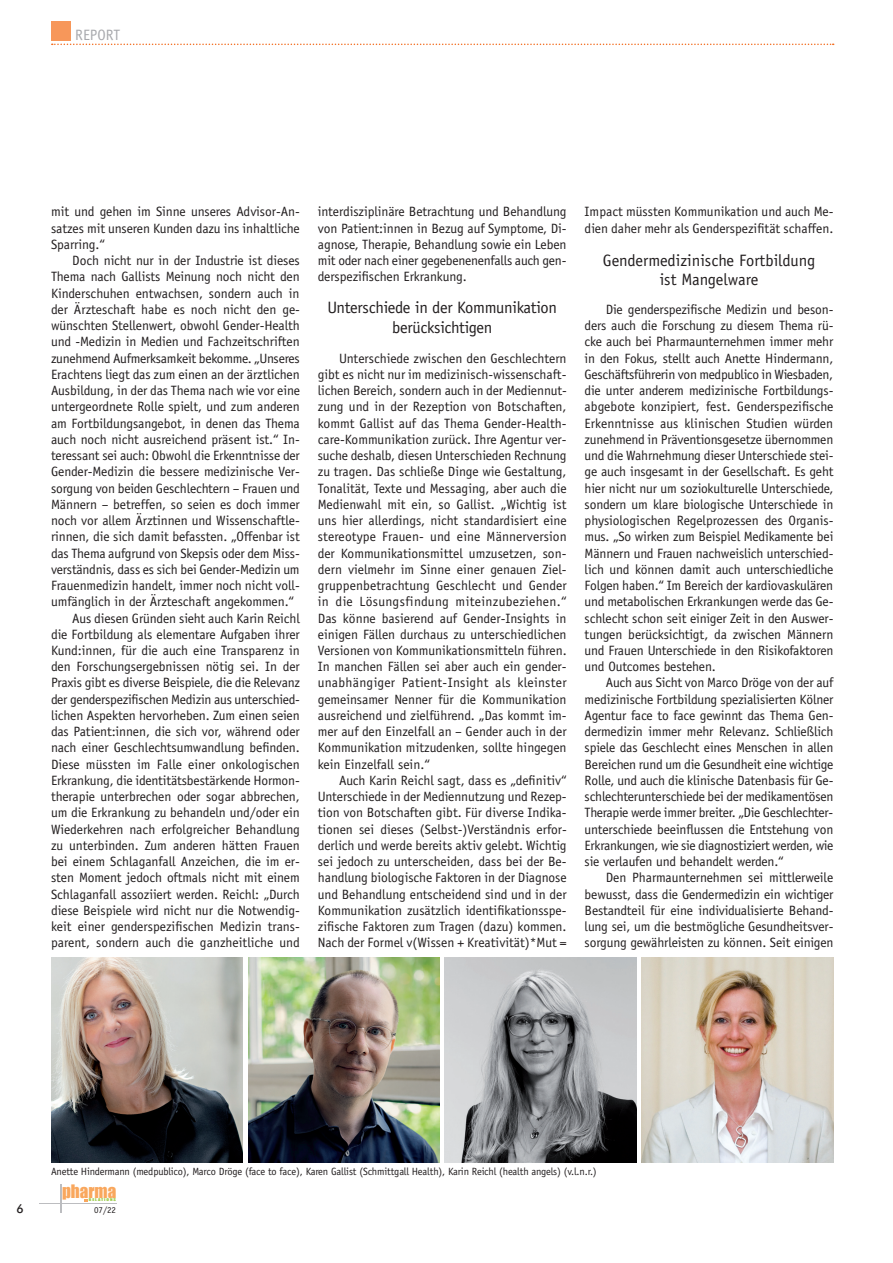
<style>
.page{position:relative;width:893px;height:1263px;background:#fff}
.page>*{position:absolute;margin:0;border:0;box-sizing:border-box;transform-origin:0 0}
.t1{font:17.1px "Impact";color:#f9a75d}
.t2{font:16.5px/19.8px "Officina Sans";letter-spacing:-.015em;color:#231f20;text-align:center}
.t3{font:15px "Officina Sans";color:#a8a9ad}
.t4{font:13.5px/16.2px "Officina Sans";letter-spacing:-.005em;color:#231f20;text-align:justify}
.t5{font:500 12px "Futura BT";color:#231f20}
.t6{font:10.5px "Officina Sans";letter-spacing:-.015em;color:#231f20}
.t7{font:9px "Officina Sans";color:#231f20}
.t8{font:3.6px "Impact";letter-spacing:.195em;color:#98ca45;scale:1.33 1}
</style>
<div class="page">
<svg style="left:60px;top:1184px;width:1px;height:29px"></svg>
<hr style="left:39px;top:1203px;width:77px;height:1px;background:#bcbdc0">
<div style="left:51px;top:21px;width:19px;height:19px;background:#f7975a"></div>
<svg style="left:52px;top:44px;width:782px;height:1px"></svg>
<img style="left:445px;top:958px;width:191px;height:204px">
<img style="left:642px;top:958px;width:191px;height:204px">
<img style="left:248px;top:958px;width:191px;height:204px">
<img style="left:51px;top:958px;width:192px;height:204px">
<p class="t3" style="left:75px;top:27px;width:47px">REPORT</p>
<p class="t4" style="left:51px;top:204px;width:250px">mit und gehen im Sinne unseres Advisor-An&shy;satzes mit unseren Kunden dazu ins inhaltliche Sparring.“</p>
<p class="t4" style="left:72px;top:252px;width:229px">Doch nicht nur in der Industrie ist dieses</p>
<p class="t4" style="left:51px;top:269px;width:250px">Thema nach Gallists Meinung noch nicht den</p>
<p class="t4" style="left:51px;top:285px;width:250px">Kinderschuhen entwachsen, sondern auch in</p>
<p class="t4" style="left:51px;top:301px;width:250px">der Ärzteschaft habe es noch nicht den ge-</p>
<p class="t4" style="left:51px;top:317px;width:250px">wünschten Stellenwert, obwohl Gender-Health</p>
<p class="t4" style="left:51px;top:334px;width:250px">und -Medizin in Medien und Fachzeitschriften</p>
<p class="t4" style="left:51px;top:350px;width:250px">zunehmend Aufmerksamkeit bekomme. „Unseres</p>
<p class="t4" style="left:51px;top:366px;width:250px">Erachtens liegt das zum einen an der ärztlichen</p>
<p class="t4" style="left:51px;top:382px;width:250px">Ausbildung, in der das Thema nach wie vor eine</p>
<p class="t4" style="left:51px;top:399px;width:250px">untergeordnete Rolle spielt, und zum anderen</p>
<p class="t4" style="left:51px;top:415px;width:250px">am Fortbildungsangebot, in denen das Thema</p>
<p class="t4" style="left:51px;top:431px;width:250px">auch noch nicht ausreichend präsent ist.“ In-</p>
<p class="t4" style="left:51px;top:447px;width:250px">teressant sei auch: Obwohl die Erkenntnisse der</p>
<p class="t4" style="left:51px;top:464px;width:250px">Gender-Medizin die bessere medizinische Ver-</p>
<p class="t4" style="left:51px;top:480px;width:250px">sorgung von beiden Geschlechtern – Frauen und</p>
<p class="t4" style="left:51px;top:496px;width:250px">Männern – betreffen, so seien es doch immer</p>
<p class="t4" style="left:51px;top:512px;width:250px">noch vor allem Ärztinnen und Wissenschaftle-</p>
<p class="t4" style="left:51px;top:529px;width:250px">rinnen, die sich damit befassten. „Offenbar ist</p>
<p class="t4" style="left:51px;top:545px;width:250px">das Thema aufgrund von Skepsis oder dem Miss-</p>
<p class="t4" style="left:51px;top:561px;width:250px">verständnis, dass es sich bei Gender-Medizin um</p>
<p class="t4" style="left:51px;top:577px;width:250px">Frauenmedizin handelt, immer noch nicht voll-</p>
<p class="t4" style="left:51px;top:594px;width:245px">umfänglich in der Ärzteschaft angekommen.“</p>
<p class="t4" style="left:72px;top:610px;width:229px">Aus diesen Gründen sieht auch Karin Reichl</p>
<p class="t4" style="left:51px;top:626px;width:250px">die Fortbildung als elementare Aufgaben ihrer</p>
<p class="t4" style="left:51px;top:642px;width:250px">Kund:innen, für die auch eine Transparenz in</p>
<p class="t4" style="left:51px;top:659px;width:250px">den Forschungsergebnissen nötig sei. In der</p>
<p class="t4" style="left:51px;top:675px;width:251px">Praxis gibt es diverse Beispiele, die die Relevanz</p>
<p class="t4" style="left:51px;top:691px;width:250px">der genderspezifischen Medizin aus unterschied-</p>
<p class="t4" style="left:51px;top:707px;width:250px">lichen Aspekten hervorheben. Zum einen seien</p>
<p class="t4" style="left:51px;top:723px;width:250px">das Patient:innen, die sich vor, während oder</p>
<p class="t4" style="left:51px;top:740px;width:250px">nach einer Geschlechtsumwandlung befinden.</p>
<p class="t4" style="left:51px;top:756px;width:250px">Diese müssten im Falle einer onkologischen</p>
<p class="t4" style="left:51px;top:772px;width:250px">Erkrankung, die identitätsbestärkende Hormon-</p>
<p class="t4" style="left:51px;top:788px;width:250px">therapie unterbrechen oder sogar abbrechen,</p>
<p class="t4" style="left:51px;top:805px;width:250px">um die Erkrankung zu behandeln und/oder ein</p>
<p class="t4" style="left:51px;top:821px;width:250px">Wiederkehren nach erfolgreicher Behandlung</p>
<p class="t4" style="left:51px;top:837px;width:250px">zu unterbinden. Zum anderen hätten Frauen</p>
<p class="t4" style="left:51px;top:853px;width:250px">bei einem Schlaganfall Anzeichen, die im er-</p>
<p class="t4" style="left:51px;top:870px;width:250px">sten Moment jedoch oftmals nicht mit einem</p>
<p class="t4" style="left:51px;top:886px;width:250px">Schlaganfall assoziiert werden. Reichl: „Durch</p>
<p class="t4" style="left:51px;top:902px;width:250px">diese Beispiele wird nicht nur die Notwendig-</p>
<p class="t4" style="left:51px;top:918px;width:250px">keit einer genderspezifischen Medizin trans-</p>
<p class="t4" style="left:51px;top:935px;width:250px">parent, sondern auch die ganzheitliche und</p>
<p class="t4" style="left:318px;top:204px;width:250px">interdisziplinäre Betrachtung und Behandlung von Patient:innen in Bezug auf Symptome, Di&shy;agnose, Therapie, Behandlung sowie ein Leben mit oder nach einer gegebenenenfalls auch gen&shy;derspezifischen Erkrankung.</p>
<p class="t2" style="left:327px;top:297px;width:231px">Unterschiede in der Kommunikation berücksichtigen</p>
<p class="t4" style="left:318px;top:350px;width:250px;text-indent:21px">Unterschiede zwischen den Geschlechtern gibt es nicht nur im medizinisch-wissenschaft&shy;lichen Bereich, sondern auch in der Mediennut&shy;zung und in der Rezeption von Botschaften, kommt Gallist auf das Thema Gender-Health&shy;care-Kommunikation zurück. Ihre Agentur ver&shy;suche deshalb, diesen Unterschieden Rechnung zu tragen. Das schließe Dinge wie Gestaltung, Tonalität, Texte und Messaging, aber auch die Medienwahl mit ein, so Gallist. „Wichtig ist uns hier allerdings, nicht standardisiert eine stereotype Frauen- und eine Männerversion der Kommunikationsmittel umzusetzen, son&shy;dern vielmehr im Sinne einer genauen Ziel&shy;gruppenbetrachtung Geschlecht und Gender in die Lösungsfindung miteinzubeziehen.“ Das könne basierend auf Gender-Insights in einigen Fällen durchaus zu unterschiedlichen Versionen von Kommunikationsmitteln führen.<br>In manchen Fällen sei aber auch ein gender&shy;unabhängiger Patient-Insight als kleinster gemeinsamer Nenner für die Kommunikation ausreichend und zielführend. „Das kommt im&shy;mer auf den Einzelfall an – Gender auch in der Kommunikation mitzudenken, sollte hingegen kein Einzelfall sein.“</p>
<p class="t4" style="left:318px;top:772px;width:250px;text-indent:21px">Auch Karin Reichl sagt, dass es „definitiv“ Unterschiede in der Mediennutzung und Rezep&shy;tion von Botschaften gibt. Für diverse Indika&shy;tionen sei dieses (Selbst-)Verständnis erfor&shy;derlich und werde bereits aktiv gelebt. Wichtig sei jedoch zu unterscheiden, dass bei der Be&shy;handlung biologische Faktoren in der Diagnose und Behandlung entscheidend sind und in der Kommunikation zusätzlich identifikationsspe&shy;zifische Faktoren zum Tragen (dazu) kommen.<br>Nach der Formel v(Wissen + Kreativität)*Mut =</p>
<p class="t4" style="left:585px;top:204px;width:250px">Impact müssten Kommunikation und auch Me&shy;dien daher mehr als Genderspezifität schaffen.</p>
<p class="t2" style="left:603px;top:250px;width:214px">Gendermedizinische Fortbildung ist Mangelware</p>
<p class="t4" style="left:585px;top:301px;width:250px;text-indent:21px">Die genderspezifische Medizin und beson&shy;ders auch die Forschung zu diesem Thema rü&shy;cke auch bei Pharmaunternehmen immer mehr in den Fokus, stellt auch Anette Hindermann, Geschäftsführerin von medpublico in Wiesbaden, die unter anderem medizinische Fortbildungs&shy;abgebote konzipiert, fest. Genderspezifische Erkenntnisse aus klinischen Studien würden zunehmend in Präventionsgesetze übernommen und die Wahrnehmung dieser Unterschiede stei&shy;ge auch insgesamt in der Gesellschaft. Es geht hier nicht nur um soziokulturelle Unterschiede, sondern um klare biologische Unterschiede in physiologischen Regelprozessen des Organis&shy;mus. „So wirken zum Beispiel Medikamente bei Männern und Frauen nachweislich unterschied&shy;lich und können damit auch unterschiedliche Folgen haben.“ Im Bereich der kardiovaskulären und metabolischen Erkrankungen werde das Ge&shy;schlecht schon seit einiger Zeit in den Auswer&shy;tungen berücksichtigt, da zwischen Männern und Frauen Unterschiede in den Risikofaktoren und Outcomes bestehen.</p>
<p class="t4" style="left:585px;top:675px;width:250px;text-indent:21px">Auch aus Sicht von Marco Dröge von der auf medizinische Fortbildung spezialisierten Kölner Agentur face to face gewinnt das Thema Gen&shy;dermedizin immer mehr Relevanz. Schließlich spiele das Geschlecht eines Menschen in allen Bereichen rund um die Gesundheit eine wichtige Rolle, und auch die klinische Datenbasis für Ge&shy;schlechterunterschiede bei der medikamentösen Therapie werde immer breiter. „Die Geschlechter&shy;unterschiede beeinflussen die Entstehung von Erkrankungen, wie sie diagnostiziert werden, wie sie verlaufen und behandelt werden.“</p>
<p class="t4" style="left:585px;top:870px;width:250px;text-indent:21px">Den Pharmaunternehmen sei mittlerweile bewusst, dass die Gendermedizin ein wichtiger Bestandteil für eine individualisierte Behand&shy;lung sei, um die bestmögliche Gesundheitsver&shy;sorgung gewährleisten zu können. Seit einigen</p>
<p class="t6" style="left:51px;top:1165px;width:547px">Anette Hindermann (medpublico), Marco Dröge (face to face), Karen Gallist (Schmittgall Health), Karin Reichl (health angels) (v.l.n.r.)</p>
<p class="t1" style="left:62px;top:1178px;width:56px">pharma</p>
<p class="t8" style="left:89px;top:1197px;width:22px">RELATIONS</p>
<p class="t5" style="left:16px;top:1201px;width:9px">6</p>
<p class="t7" style="left:94px;top:1204px;width:23px">07/22</p>
</div>
